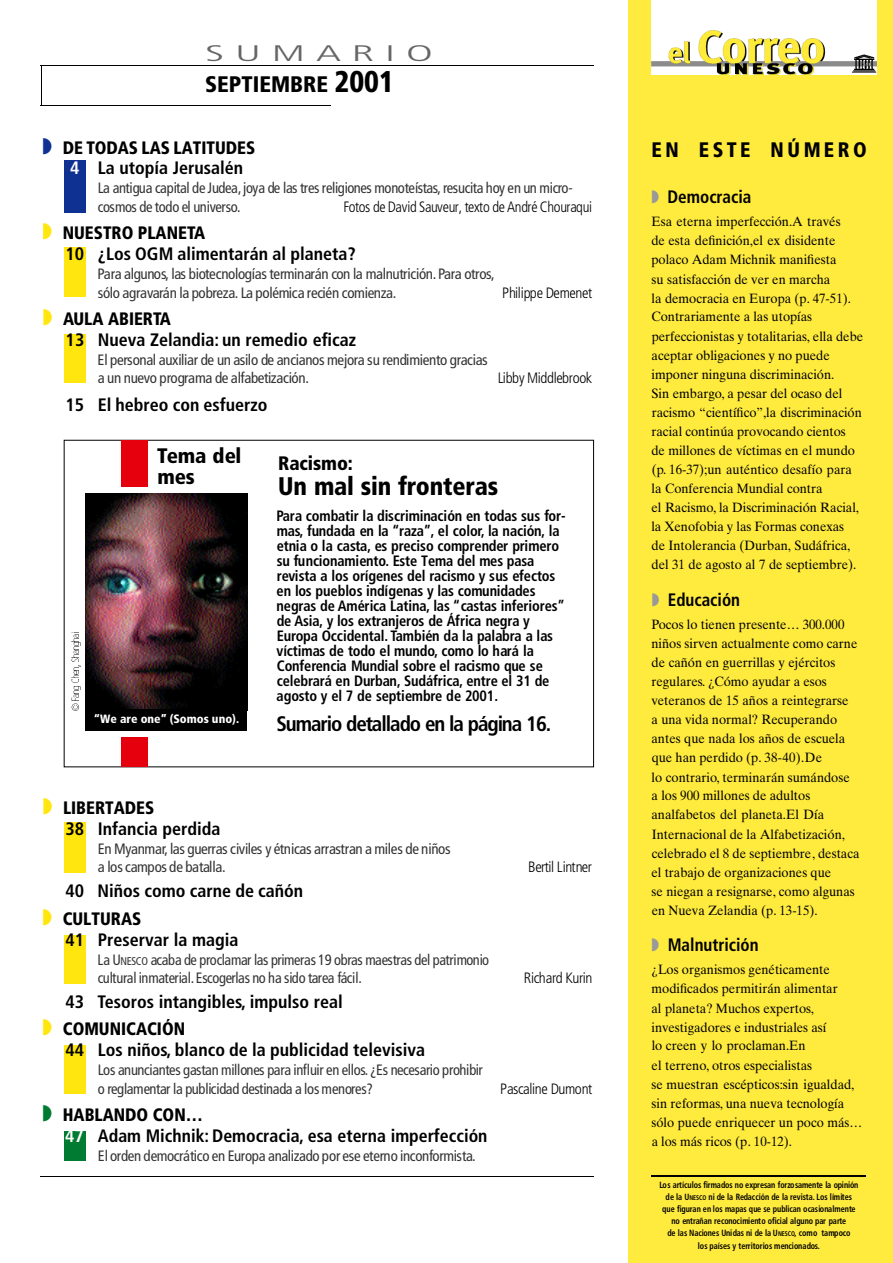
<style>
.page{position:relative;width:893px;height:1263px;background:#fff}
.page>*{position:absolute;margin:0;border:0;box-sizing:border-box;transform-origin:0 0}
.t1{font:900 condensed 25.5px "Frutiger";letter-spacing:-.01em;color:#000;scale:.96 1}
.t2{font:900 condensed 22.5px "Frutiger";color:#000}
.t3{font:300 condensed 22.5px "Frutiger";color:#666;scale:2 1}
.t4{font:700 condensed 21px "Frutiger";letter-spacing:-.055em;color:#000}
.t5{font:900 condensed 21px "Frutiger";letter-spacing:.17em;color:#000;scale:.95 1}
.t6{font:900 condensed 21px/21px "Frutiger";letter-spacing:.17em;color:#000}
.t7{font:900 condensed 19.5px "Frutiger";color:#000}
.t8{font:700 condensed 18px/21px "Frutiger";color:#000}
.t9{font:900 condensed 18px/20.7px "Frutiger";color:#000;scale:.95 1}
.t10{font:700 condensed 18px "Frutiger";color:#000;scale:.95 1}
.t11{font:condensed 15px/18.8px "Frutiger";letter-spacing:-.025em;color:#333}
.t12{font:700 condensed 15px/15px "Frutiger";letter-spacing:-.01em;color:#000;scale:.96 1}
.t13{font:300 condensed 15px "Frutiger";letter-spacing:-.025em;color:#000}
.t14{font:condensed 15px/18.8px "Frutiger";letter-spacing:-.025em;color:#333;scale:.96 1}
.t15{font:13.5px/19px "Times Ten";color:#000;scale:.95 1}
.t16{font:900 condensed 12px "Frutiger";color:#fff}
.t17{font:700 condensed 9px/12.3px "Frutiger";letter-spacing:-.005em;color:#000;text-align:center;scale:.9 1}
.s1{font-size:30px}
.s2{color:#0e3192}
.s3{font-weight:700;color:#fff}
.s4{font-weight:700}
.s5{color:#ffe60e}
.s6{font-weight:900}
.s7{font-size:11.25px}
.s8{color:#017a32}
.s9{color:#fff}
.s10{color:#999}
.s11{font-size:6.75px}
</style>
<div class="page">
<div style="left:64px;top:160px;width:22px;height:53px;background:#0e3192"></div>
<div style="left:64px;top:248px;width:22px;height:49px;background:#ffe60e"></div>
<div style="left:64px;top:1045px;width:22px;height:49px;background:#ffe60e"></div>
<div style="left:64px;top:334px;width:22px;height:49px;background:#ffe60e"></div>
<div style="left:64px;top:822px;width:22px;height:51px;background:#ffe60e"></div>
<div style="left:64px;top:935px;width:22px;height:48px;background:#ffe60e"></div>
<div style="left:64px;top:1131px;width:22px;height:30px;background:#017a32"></div>
<hr style="left:41px;top:66px;width:1px;height:39px;background:#000">
<svg style="left:71px;top:632px;width:10px;height:79px"></svg>
<div style="left:121px;top:441px;width:26px;height:46px;background:#e6000e"></div>
<div style="left:121px;top:737px;width:26px;height:29px;background:#e6000e"></div>
<img style="left:86px;top:493px;width:161px;height:217px">
<hr style="left:41px;top:105px;width:290px;height:1px;background:#000">
<div style="left:628px;top:0;width:264px;height:1263px;background:#ffeb3e"></div>
<hr style="left:41px;top:1176px;width:553px;height:1px;background:#000">
<hr style="left:41px;top:66px;width:553px;height:1px;background:#000">
<img style="left:651px;top:0;width:225px;height:75px">
<img style="left:849px;top:51px;width:28px;height:24px">
<hr style="left:651px;top:1175px;width:215px;height:2px;background:#000">
<div style="left:86px;top:710px;width:161px;height:21px;background:#000"></div>
<h2 class="t3" style="left:205px;top:44px;width:115px">S U M A R I O</h2>
<h2 class="t2" style="left:205px;top:75px;width:190px">SEPTIEMBRE <span class="s1">2001</span></h2>
<h3 class="t9" style="left:70px;top:139px;width:196px;text-indent:-28px"><span class="s2">◗</span> DE TODAS LAS LATITUDES<br><span class="s3">4</span> <span class="s4">La utopía Jerusalén</span></h3>
<p class="t11" style="left:98px;top:180px;width:476px">La antigua capital de Judea,joya de las tres religiones monoteístas, resucita hoy en un micro&shy;cosmos de todo el universo.</p>
<p class="t13" style="left:343px;top:201px;width:250px">Fotos de David Sauveur, texto de André Chouraqui</p>
<h3 class="t8" style="left:66px;top:224px;width:292px;text-indent:-23px"><span class="s5">◗</span> <span class="s6">NUESTRO PLANETA<br></span>10 ¿Los OGM alimentarán al planeta?</h3>
<p class="t11" style="left:98px;top:266px;width:398px">Para algunos, las biotecnologías terminarán con la malnutrición. Para otros, sólo agravarán la pobreza. La polémica recién comienza.</p>
<p class="t13" style="left:502px;top:286px;width:92px">Philippe Demenet</p>
<h3 class="t8" style="left:66px;top:309px;width:292px;text-indent:-23px"><span class="s5">◗</span> <span class="s6">AULA ABIERTA<br></span>13 Nueva Zelandia: un remedio eficaz</h3>
<p class="t11" style="left:98px;top:351px;width:392px">El personal auxiliar de un asilo de ancianos mejora su rendimiento gracias a un nuevo programa de alfabetización.</p>
<h3 class="t8" style="left:66px;top:395px;width:203px">15 El hebreo con esfuerzo</h3>
<p class="t13" style="left:498px;top:372px;width:96px">Libby Middlebrook</p>
<h3 class="t6" style="left:157px;top:447px;width:86px">Tema del m e s</h3>
<h3 class="t7" style="left:278px;top:455px;width:76px">R a c i s m o :</h3>
<h1 class="t1" style="left:278px;top:476px;width:231px">Un mal sin fro n t e ra s</h1>
<p class="t12" style="left:276px;top:510px;width:303px">Pa ra combatir la discriminación en todas sus for&shy;m a s, fundada en la “ ra z a ” , el color, la nación, l a etnia o la casta, es preciso comprender primero su funcionamiento. Este Tema del mes p a s a revista a los orígenes del racismo y sus efectos en los pueblos indígenas y las comunidades<br>n e g ras de América Latina, las “castas inferiore s ” de A s i a , y los extra n j e ros de África negra y<br>E u ropa Occidental. También da la palabra a las víctimas de todo el mundo, como lo hará la<br>C o n f e rencia Mundial sobre el racismo que se<br>c e l e b rará en Durban, S u d á f r i c a , e n t re el 31 de agosto y el 7 de septiembre de 2001.</p>
<p class="t16" style="left:94px;top:714px;width:147px">“We are one” (Somos uno).</p>
<h3 class="t4" style="left:276px;top:715px;width:276px">Sumario detallado en la página 16.</h3>
<h3 class="t8" style="left:66px;top:799px;width:156px;text-indent:-23px"><span class="s5">◗</span> <span class="s6">LIBERTADES<br></span>38 Infancia perdida</h3>
<p class="t11" style="left:98px;top:840px;width:354px">En Myanmar, las guerras civiles y étnicas arrastran a miles de niños a los campos de batalla.</p>
<h3 class="t8" style="left:42px;top:879px;width:262px;line-height:27.3px;text-indent:23px">40 Niños como carne de cañón <span class="s5">◗</span> <span class="s6">CULTURAS</span></h3>
<h3 class="t8" style="left:65px;top:930px;width:174px">41 Preservar la magia</h3>
<p class="t14" style="left:98px;top:951px;width:409px">La U<span class="s7">N E S C O</span> acaba de proclamar las primeras 19 obras maestras del patrimonio cultural inmaterial.Escogerlas no ha sido tarea fácil.</p>
<h3 class="t8" style="left:43px;top:990px;width:302px;line-height:27px;text-indent:23px">43 Tesoros intangibles, impulso real <span class="s5">◗</span> <span class="s6">COMUNICACIÓN</span></h3>
<h3 class="t8" style="left:65px;top:1041px;width:361px">44 Los niños, blanco de la publicidad televisiva</h3>
<p class="t11" style="left:98px;top:1062px;width:386px">Los anunciantes gastan millones para influir en ellos. ¿Es necesario prohibir o reglamentar la publicidad destinada a los menores?</p>
<h3 class="t8" style="left:65px;top:1106px;width:423px;text-indent:-23px"><span class="s8">◗</span> <span class="s6">HABLANDO CON…<br></span><span class="s9">47</span> Adam Michnik: Democracia, esa eterna imperfección</h3>
<p class="t11" style="left:98px;top:1147px;width:379px">El orden democrático en Europa analizado por ese eterno inconformista.</p>
<p class="t13" style="left:528px;top:861px;width:65px">Bertil Lintner</p>
<p class="t13" style="left:524px;top:972px;width:70px">Richard Kurin</p>
<p class="t13" style="left:500px;top:1083px;width:93px">Pascaline Dumont</p>
<h3 class="t5" style="left:651px;top:141px;width:228px">EN ESTE NÚMERO</h3>
<h3 class="t10" style="left:651px;top:189px;width:107px"><span class="s10">◗</span> Democracia</h3>
<p class="t15" style="left:651px;top:213px;width:224px">Esa eterna imperfección.A través<br>de esta definición,el ex disidente polaco Adam Michnik manifiesta<br>su satisfacción de ver en marcha<br>la democracia en Europa (p. 47-51).<br>Contrariamente a las utopías perfeccionistas y totalitarias, ella debe aceptar obligaciones y no puede imponer ninguna discriminación.<br>Sin embargo, a pesar del ocaso del racismo “científico”,la discriminación racial continúa provocando cientos<br>de millones de víctimas en el mundo (p. 16-37);un auténtico desafío para la Conferencia Mundial contra<br>el Racismo, la Discriminación Racial, la Xenofobia y las Formas conexas<br>de Intolerancia (Durban, Sudáfrica, del 31 de agosto al 7 de septiembre).</p>
<h3 class="t10" style="left:651px;top:592px;width:95px"><span class="s10">◗</span> Educación</h3>
<p class="t15" style="left:651px;top:616px;width:220px">Pocos lo tienen presente… 300.000 niños sirven actualmente como carne de cañón en guerrillas y ejércitos regulares. ¿Cómo ayudar a esos veteranos de 15 años a reintegrarse<br>a una vida normal? Recuperando antes que nada los años de escuela que han perdido (p. 38-40).De<br>lo contrario, terminarán sumándose<br>a los 900 millones de adultos analfabetos del planeta.El Día Internacional de la Alfabetización, celebrado el 8 de septiembre, destaca el trabajo de organizaciones que<br>se niegan a resignarse, como algunas en Nueva Zelandia (p. 13-15).</p>
<h3 class="t10" style="left:651px;top:938px;width:114px"><span class="s10">◗</span> Malnutrición</h3>
<p class="t15" style="left:651px;top:961px;width:223px">¿Los organismos genéticamente modificados permitirán alimentar<br>al planeta? Muchos expertos, investigadores e industriales así<br>lo creen y lo proclaman.En<br>el terreno, otros especialistas<br>se muestran escépticos:sin igualdad, sin reformas, una nueva tecnología sólo puede enriquecer un poco más… a los más ricos (p. 10-12).</p>
<p class="t17" style="left:659px;top:1179px;width:223px">Los artículos firmados no expresan forzosamente la opinión de la U<span class="s11">N E S C O</span> ni de la Redacción de la re v i s t a . Los límites que fig u ran en los mapas que se publican ocasionalmente no entrañan reconocimiento oficial alguno par parte<br>de las Naciones Unidas ni de la U<span class="s11">N E S C O</span>, como tampoco<br>los países y territorios mencionados.</p>
</div>
